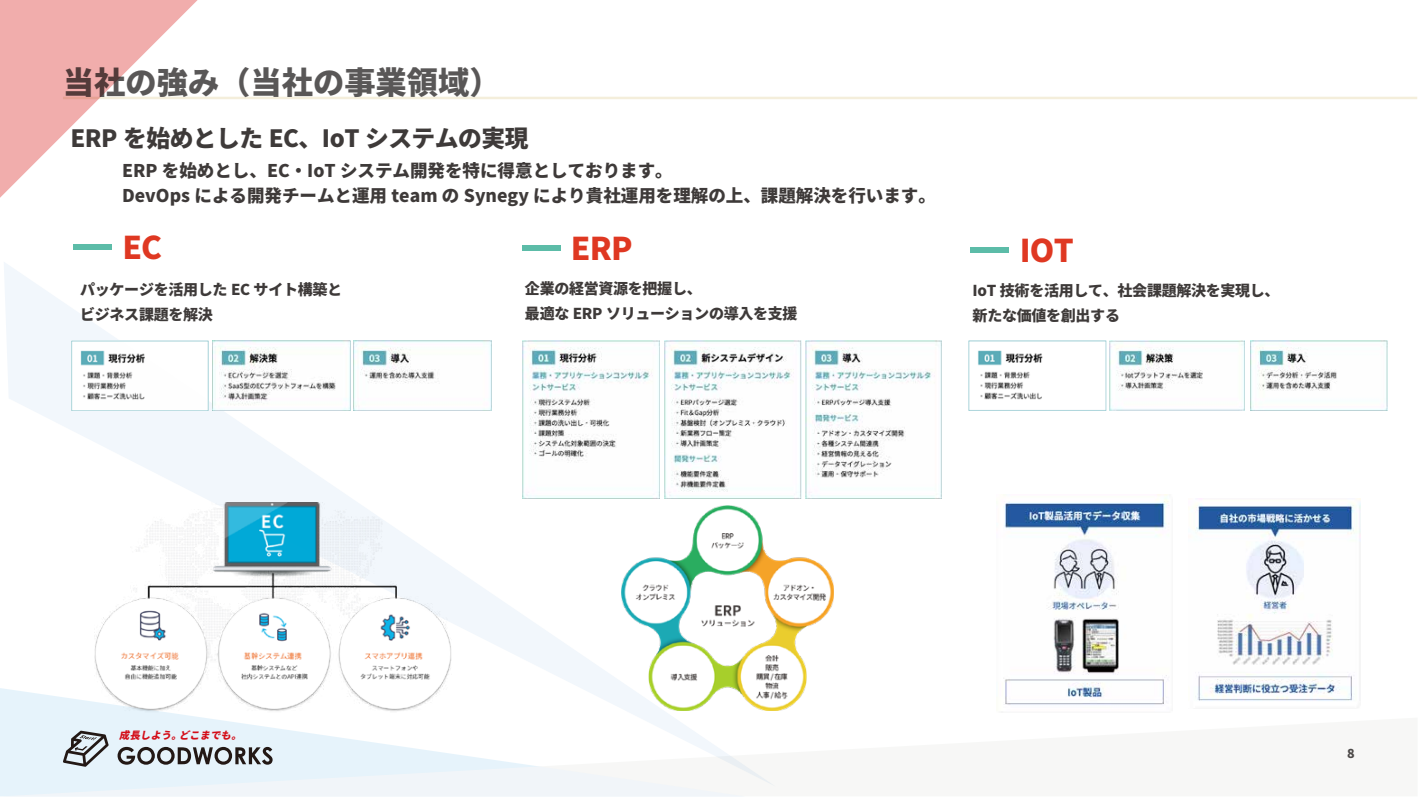
<style>
.page{position:relative;width:1418px;height:798px;background:#fff}
.page>*{position:absolute;margin:0;border:0;box-sizing:border-box;transform-origin:0 0}
.t1{font:800 31.25px "Source Han Sans JP";color:#595757}
.t2{font:800 31.25px "Source Han Sans JP";letter-spacing:-.025em;color:#df3822}
.t3{font:800 23.75px "Source Han Sans JP";letter-spacing:-.02em;color:#3e3a39}
.t4{font:800 17.5px/25px "Source Han Sans JP";color:#3e3a39}
.t5{font:800 15px/25px "Source Han Sans JP";letter-spacing:-.02em;color:#3e3a39}
.t6{font:italic 800 10.25px "Source Han Sans JP";color:#d40e19}
</style>
<div class="page">
<hr style="left:63px;top:97px;width:1354px;height:2px;background:#f4eedb">
<svg style="left:0;top:717px;width:734px;height:78px;fill:#f1f5f9"></svg>
<svg style="left:0;top:0;width:198px;height:198px"></svg>
<svg style="left:4px;top:262px;width:771px;height:524px"></svg>
<img style="left:71px;top:340px;width:137px;height:70px">
<img style="left:212px;top:340px;width:138px;height:70px">
<img style="left:353px;top:340px;width:138px;height:70px">
<div style="left:73px;top:244px;width:39px;height:6px;background:#5cbca8"></div>
<div style="left:522px;top:245px;width:39px;height:6px;background:#5cbca8"></div>
<div style="left:969px;top:247px;width:39px;height:6px;background:#5cbca8"></div>
<img style="left:522px;top:340px;width:137px;height:158px">
<img style="left:664px;top:340px;width:137px;height:158px">
<img style="left:805px;top:340px;width:136px;height:158px">
<img style="left:968px;top:340px;width:138px;height:70px">
<img style="left:1109px;top:340px;width:135px;height:70px">
<img style="left:1250px;top:340px;width:137px;height:70px">
<img style="left:94px;top:502px;width:357px;height:210px">
<img style="left:621px;top:505px;width:212px;height:204px">
<img style="left:1003px;top:494px;width:166px;height:211px">
<img style="left:1195px;top:498px;width:165px;height:203px">
<h1 class="t1" style="left:63px;top:65px;width:439px">当社の強み（当社の事業領域）</h1>
<h2 class="t3" style="left:70px;top:125px;width:459px">ERP を始めとした EC、IoT システムの実現</h2>
<p class="t4" style="left:122px;top:158px;width:815px">ERP を始めとし、EC・IoT システム開発を特に得意としております。<br>DevOps による開発チームと運用 team の Synegy により貴社運用を理解の上、課題解決を行います。</p>
<h1 class="t2" style="left:571px;top:231px;width:63px">ERP</h1>
<p class="t5" style="left:525px;top:276px;width:274px">企業の経営資源を把握し、<br>最適な ERP ソリューションの導入を支援</p>
<h1 class="t2" style="left:122px;top:230px;width:41px">EC</h1>
<p class="t5" style="left:80px;top:277px;width:263px">パッケージを活用した EC サイト構築とビジネス課題を解決</p>
<h1 class="t2" style="left:1019px;top:233px;width:55px">IOT</h1>
<p class="t5" style="left:972px;top:278px;width:308px">IoT 技術を活用して、社会課題解決を実現し、新たな価値を創出する</p>
<p class="t6" style="left:119px;top:729px;width:129px">成長しよう。どこまでも。</p>
</div>
